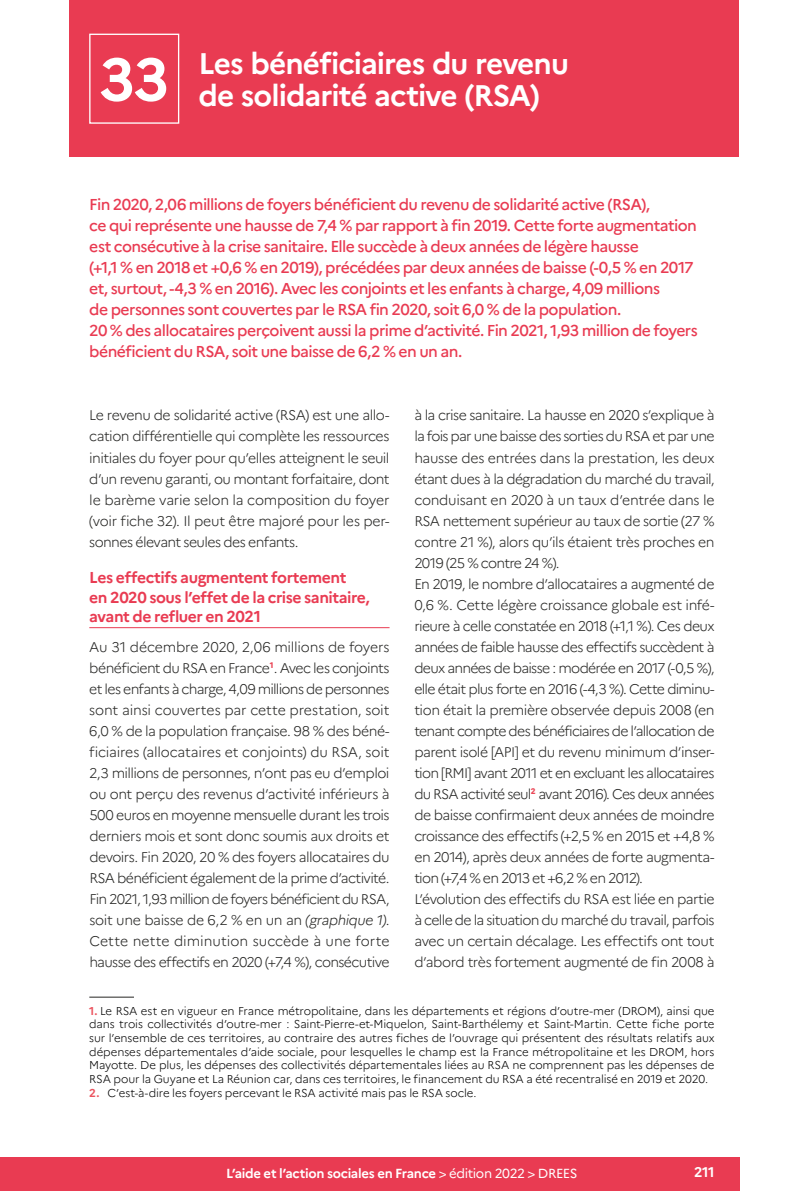
<style>
.page{position:relative;width:794px;height:1191px;background:#fff}
.page>*{position:absolute;margin:0;border:0;box-sizing:border-box;transform-origin:0 0}
.t1{font:700 29.75px/32.4px "Marianne";letter-spacing:-.03em;color:#fff}
.t2{font:500 15.75px/21px "Marianne";letter-spacing:-.035em;color:#e93b52}
.t3{font:700 15.75px/19.2px "Marianne";letter-spacing:-.03em;color:#e93b52}
.t4{font:300 14px/21px "Marianne";letter-spacing:-.045em;color:#252523;text-align:justify}
.t5{font:700 14px "Marianne";color:#fff}
.t6{font:700 13.12px "Marianne";letter-spacing:-.025em;color:#fff}
.t7{font:300 11.38px/13.7px "Marianne";letter-spacing:-.01em;color:#000;text-align:justify}
.s1{font-style:italic}
.s2{font-weight:700;color:#eb545f}
.s3{font-weight:400}
</style>
<div class="page">
<div style="left:0;top:1157px;width:739px;height:34px;background:#e93b52"></div>
<div style="left:69px;top:0;width:670px;height:156px;background:#e93b52"></div>
<hr style="left:89px;top:996px;width:45px;height:1px;background:#252523">
<div style="left:89px;top:34px;width:90px;height:90px;border:1px solid #fff"></div>
<hr style="left:89px;top:627px;width:300px;height:1px;background:#e93b52">
<h1 class="t1" style="left:99px;top:47px;width:471px;text-indent:99px">Les bénéficiaires du revenu<br><sup>33</sup> de solidarité active (RSA)</h1>
<p class="t2" style="left:89px;top:194px;width:610px">Fin 2020, 2,06 millions de foyers bénéficient du revenu de solidarité active (RSA),<br>ce qui représente une hausse de 7,4 % par rapport à fin 2019. Cette forte augmentation est consécutive à la crise sanitaire. Elle succède à deux années de légère hausse<br>(+1,1 % en 2018 et +0,6 % en 2019), précédées par deux années de baisse (-0,5 % en 2017 et, surtout, -4,3 % en 2016). Avec les conjoints et les enfants à charge, 4,09 millions<br>de personnes sont couvertes par le RSA fin 2020, soit 6,0 % de la population.<br>20 % des allocataires perçoivent aussi la prime d’activité. Fin 2021, 1,93 million de foyers bénéficient du RSA, soit une baisse de 6,2 % en un an.</p>
<p class="t4" style="left:89px;top:405px;width:302px">Le revenu de solidarité active (RSA) est une allo&shy;cation différentielle qui complète les ressources initiales du foyer pour qu’elles atteignent le seuil d’un revenu garanti, ou montant forfaitaire, dont le barème varie selon la composition du foyer (voir fiche 32). Il peut être majoré pour les per&shy;sonnes élevant seules des enfants.</p>
<p class="t3" style="left:89px;top:568px;width:282px">Les effectifs augmentent fortement<br>en 2020 sous l’effet de la crise sanitaire, avant de refluer en 2021</p>
<p class="t4" style="left:89px;top:636px;width:302px">Au 31 décembre 2020, 2,06 millions de foyers bénéficient du RSA en France<sup>1</sup>. Avec les conjoints et les enfants à charge, 4,09 millions de personnes sont ainsi couvertes par cette prestation, soit 6,0 % de la population française. 98 % des béné&shy;ficiaires (allocataires et conjoints) du RSA, soit 2,3 millions de personnes, n’ont pas eu d’emploi ou ont perçu des revenus d’activité inférieurs à 500 euros en moyenne mensuelle durant les trois derniers mois et sont donc soumis aux droits et devoirs. Fin 2020, 20 % des foyers allocataires du RSA bénéficient également de la prime d’activité.<br>Fin 2021, 1,93 million de foyers bénéficient du RSA, soit une baisse de 6,2 % en un an <span class="s1">(graphique 1)</span>.<br>Cette nette diminution succède à une forte hausse des effectifs en 2020 (+7,4 %), consécutive</p>
<p class="t4" style="left:414px;top:405px;width:302px;text-align:left">à la crise sanitaire. La hausse en 2020 s’explique à la fois par une baisse des sorties du RSA et par une hausse des entrées dans la prestation, les deux étant dues à la dégradation du marché du travail, conduisant en 2020 à un taux d’entrée dans le RSA nettement supérieur au taux de sortie (27 % contre 21 %), alors qu’ils étaient très proches en 2019 (25 % contre 24 %).<br>En 2019, le nombre d’allocataires a augmenté de 0,6 %. Cette légère croissance globale est infé&shy;rieure à celle constatée en 2018 (+1,1 %). Ces deux années de faible hausse des effectifs succèdent à deux années de baisse : modérée en 2017 (-0,5 %), elle était plus forte en 2016 (-4,3 %). Cette diminu&shy;tion était la première observée depuis 2008 (en tenant compte des bénéficiaires de l’allocation de parent isolé [API] et du revenu minimum d’inser&shy;tion [RMI] avant 2011 et en excluant les allocataires du RSA activité seul<sup>2</sup> avant 2016). Ces deux années de baisse confirmaient deux années de moindre croissance des effectifs (+2,5 % en 2015 et +4,8 % en 2014), après deux années de forte augmenta&shy;tion (+7,4 % en 2013 et +6,2 % en 2012).<br>L’évolution des effectifs du RSA est liée en partie à celle de la situation du marché du travail, parfois avec un certain décalage. Les effectifs ont tout d’abord très fortement augmenté de fin 2008 à</p>
<p class="t7" style="left:89px;top:1004px;width:627px"><span class="s2">1.</span> Le RSA est en vigueur en France métropolitaine, dans les départements et régions d’outre-mer (DROM), ainsi que dans trois collectivités d’outre-mer : Saint-Pierre-et-Miquelon, Saint-Barthélemy et Saint-Martin. Cette fiche porte sur l’ensemble de ces territoires, au contraire des autres fiches de l’ouvrage qui présentent des résultats relatifs aux dépenses départementales d’aide sociale, pour lesquelles le champ est la France métropolitaine et les DROM, hors Mayotte. De plus, les dépenses des collectivités départementales liées au RSA ne comprennent pas les dépenses de RSA pour la Guyane et La Réunion car, dans ces territoires, le financement du RSA a été recentralisé en 2019 et 2020.</p>
<p class="t7" style="left:89px;top:1085px;width:389px"><span class="s2">2.</span> C’est-à-dire les foyers percevant le RSA activité mais pas le RSA socle.</p>
<p class="t6" style="left:226px;top:1165px;width:353px">L’aide et l’action sociales en France <span class="s3">&gt; édition 2022 &gt; DREES</span></p>
<p class="t5" style="left:694px;top:1163px;width:22px">211</p>
</div>
